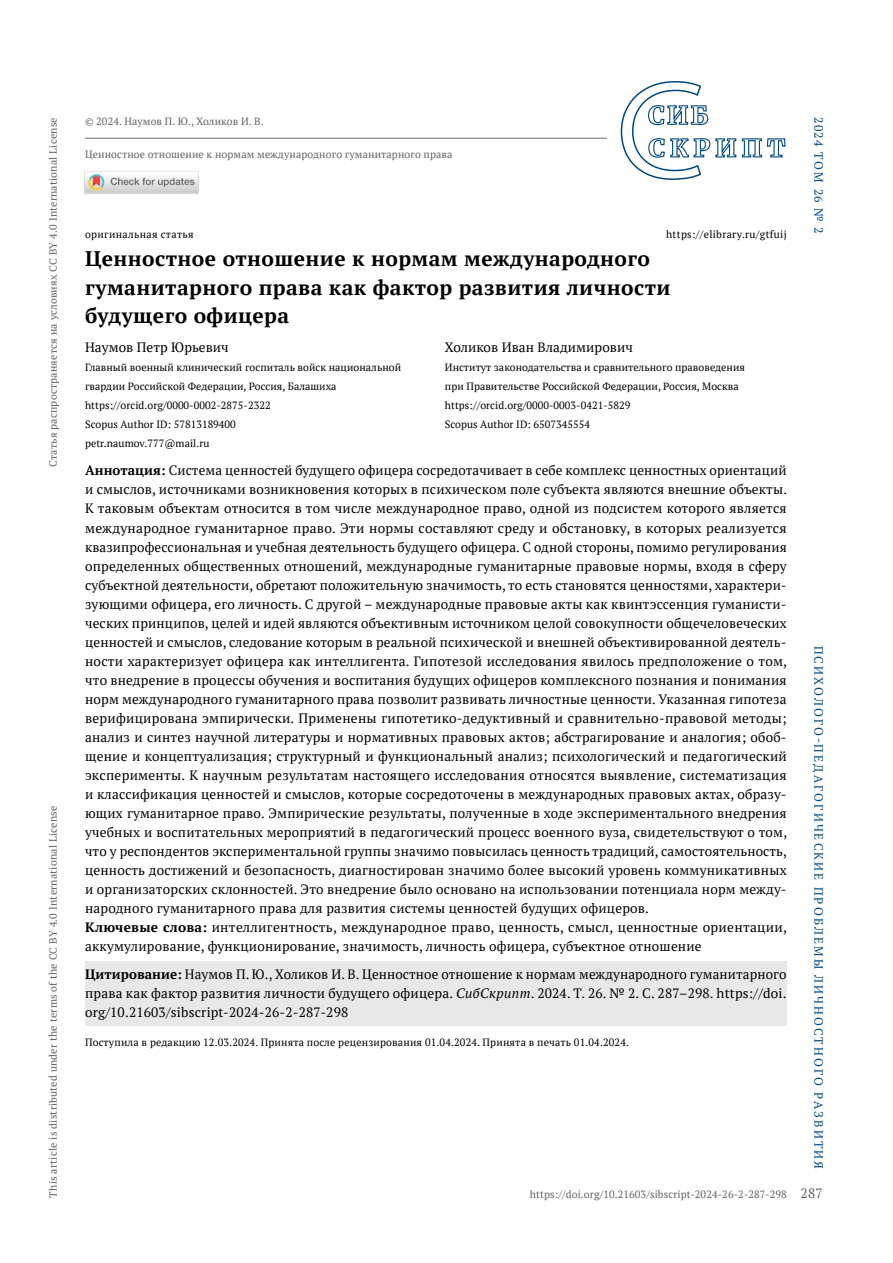
<style>
.page{position:relative;width:893px;height:1263px;background:#fff}
.page>*{position:absolute;margin:0;border:0;box-sizing:border-box;transform-origin:0 0}
.t1{font:700 21px/28.5px "PT Serif";letter-spacing:.02em;color:#000}
.t2{font:13.5px/19px "PT Serif";letter-spacing:.015em;color:#000}
.t3{font:13.5px "PT Serif";color:#646363}
.t4{font:12px "PT Serif";letter-spacing:.18em;color:#004884}
.t5{font:12px "PT Serif";letter-spacing:.1em;color:#004884}
.t6{font:10.5px/19px "PT Serif";letter-spacing:.005em;color:#000}
.t7{font:10.5px "PT Serif";letter-spacing:.01em;color:#646363}
.t8{font:10.5px "PT Serif";letter-spacing:.03em;color:#000}
.s1{font-weight:700}
.s2{font-style:italic}
</style>
<div class="page">
<hr style="left:85px;top:138px;width:522px;height:1px;background:#706f6f">
<svg style="left:620px;top:81px;width:166px;height:99px"></svg>
<div style="left:85px;top:961px;width:702px;height:64px;background:#e8e8e8"></div>
<img style="left:84px;top:170px;width:115px;height:24px">
<p class="t7" style="left:46px;top:467px;width:351px;rotate:-90deg">Cтатья распространяется на условиях CC BY 4.0 International License</p>
<p class="t7" style="left:46px;top:1197px;width:393px;rotate:-90deg">This article is distributed under the terms of the CC BY 4.0 International License</p>
<p class="t7" style="left:85px;top:114px;width:180px">© 2024. Наумов П. Ю., Холиков И. В.</p>
<p class="t7" style="left:85px;top:147px;width:369px">Ценностное отношение к нормам международного гуманитарного права</p>
<p class="t8" style="left:85px;top:227px;width:110px">оригинальная статья</p>
<p class="t8" style="left:666px;top:227px;width:122px">https://elibrary.ru/gtfuij</p>
<h1 class="t1" style="left:85px;top:244px;width:587px">Ценностное отношение к нормам международного гуманитарного права как фактор развития личности будущего офицера</h1>
<p class="t2" style="left:85px;top:337px;width:145px">Наумов Петр Юрьевич</p>
<p class="t6" style="left:85px;top:358px;width:318px">Главный военный клинический госпиталь войск национальной гвардии Российской Федерации, Россия, Балашиха https://orcid.org/0000-0002-2875-2322<br>Scopus Author ID: 57813189400<br>petr.naumov.777@mail.ru</p>
<p class="t2" style="left:445px;top:337px;width:190px">Холиков Иван Владимирович</p>
<p class="t6" style="left:445px;top:358px;width:302px">Институт законодательства и сравнительного правоведения при Правительстве Российской Федерации, Россия, Москва https://orcid.org/0000-0003-0421-5829<br>Scopus Author ID: 6507345554</p>
<p class="t2" style="left:85px;top:461px;width:704px"><span class="s1">Аннотация:</span> Система ценностей будущего офицера сосредотачивает в себе комплекс ценностных ориентаций и смыслов, источниками возникновения которых в психическом поле субъекта являются внешние объекты.<br>К таковым объектам относится в том числе международное право, одной из подсистем которого является международное гуманитарное право. Эти нормы составляют среду и обстановку, в которых реализуется квазипрофессиональная и учебная деятельность будущего офицера. С одной стороны, помимо регулирования определенных общественных отношений, международные гуманитарные правовые нормы, входя в сферу субъектной деятельности, обретают положительную значимость, то есть становятся ценностями, характери&shy;зующими офицера, его личность. С другой – международные правовые акты как квинтэссенция гуманисти&shy;ческих принципов, целей и идей являются объективным источником целой совокупности общечеловеческих ценностей и смыслов, следование которым в реальной психической и внешней объективированной деятель&shy;ности характеризует офицера как интеллигента. Гипотезой исследования явилось предположение о том, что внедрение в процессы обучения и воспитания будущих офицеров комплексного познания и понимания норм международного гуманитарного права позволит развивать личностные ценности. Указанная гипотеза верифицирована эмпирически. Применены гипотетико-дедуктивный и сравнительно-правовой методы; анализ и синтез научной литературы и нормативных правовых актов; абстрагирование и аналогия; обоб&shy;щение и концептуализация; структурный и функциональный анализ; психологический и педагогический эксперименты. К научным результатам настоящего исследования относятся выявление, систематизация и классификация ценностей и смыслов, которые сосредоточены в международных правовых актах, образу&shy;ющих гуманитарное право. Эмпирические результаты, полученные в ходе экспериментального внедрения учебных и воспитательных мероприятий в педагогический процесс военного вуза, свидетельствуют о том, что у респондентов экспериментальной группы значимо повысилась ценность традиций, самостоятельность, ценность достижений и безопасность, диагностирован значимо более высокий уровень коммуникативных и организаторских склонностей. Это внедрение было основано на использовании потенциала норм между&shy;народного гуманитарного права для развития системы ценностей будущих офицеров.<br><span class="s1">Ключевые слова:</span> интеллигентность, международное право, ценность, смысл, ценностные ориентации, аккумулирование, функционирование, значимость, личность офицера, субъектное отношение</p>
<p class="t2" style="left:85px;top:965px;width:703px;text-align:justify"><span class="s1">Цитирование:</span> Наумов П. Ю., Холиков И. В. Ценностное отношение к нормам международного гуманитарного права как фактор развития личности будущего офицера. <span class="s2">СибСкрипт</span>. 2024. Т. 26. № 2. С. 287–298. https://doi. org/10.21603/sibscript-2024-26-2-287-298</p>
<p class="t6" style="left:85px;top:1032px;width:545px">Поступила в редакцию 12.03.2024. Принята после рецензирования 01.04.2024. Принята в печать 01.04.2024.</p>
<p class="t7" style="left:530px;top:1187px;width:258px">https://doi.org/10.21603/sibscript-2024-26-2-287-298</p>
<p class="t5" style="left:826px;top:117px;width:118px;rotate:90deg">2024 ТОМ 26 № 2</p>
<p class="t4" style="left:826px;top:645px;width:525px;rotate:90deg">ПСИХОЛОГО-ПЕДАГОГИЧЕСКИЕ ПРОБЛЕМЫ ЛИЧНОСТНОГО РАЗВИТИЯ</p>
<p class="t3" style="left:800px;top:1184px;width:24px">287</p>
</div>
